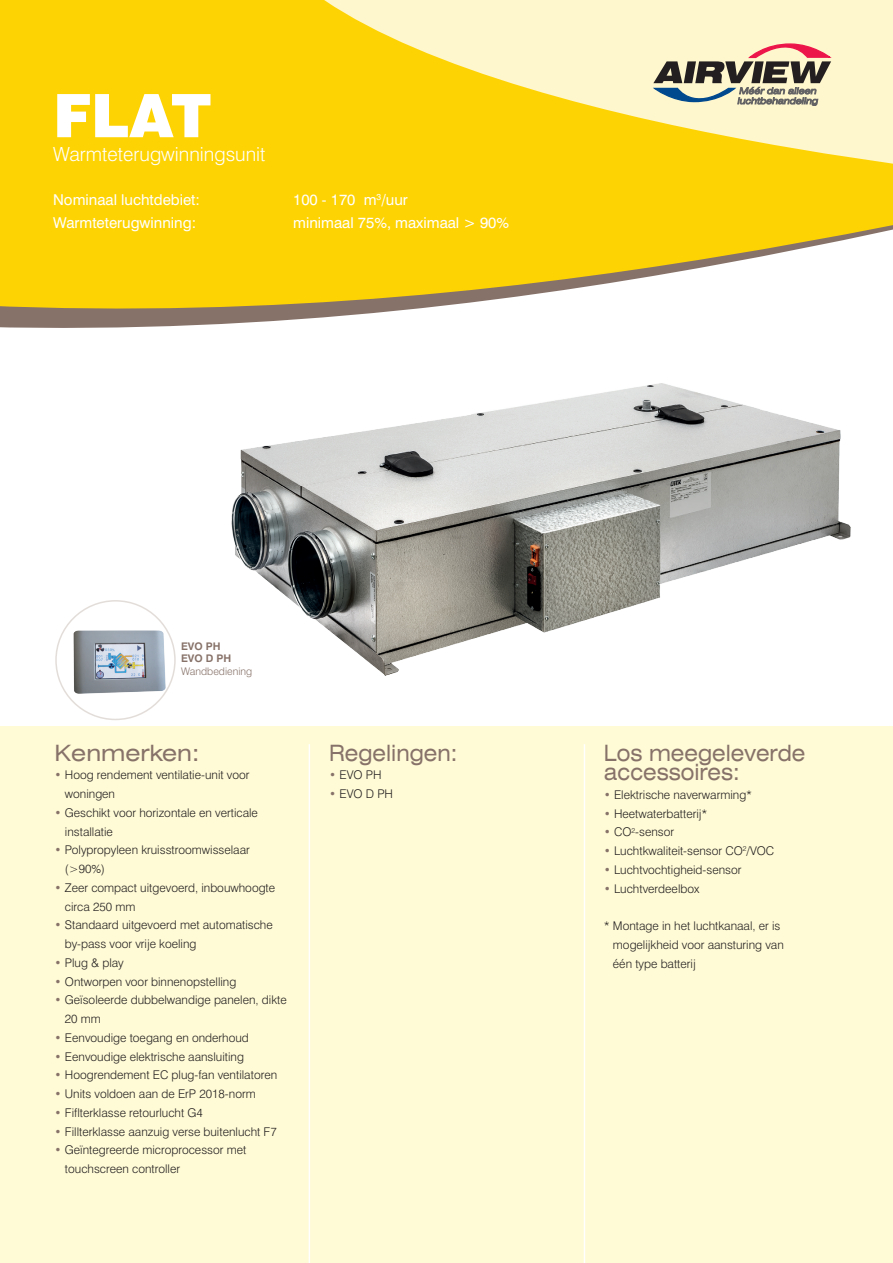
<style>
.page{position:relative;width:893px;height:1263px;background:#fff}
.page>*{position:absolute;margin:0;border:0;box-sizing:border-box;transform-origin:0 0}
.t1{font:900 60px "Swiss 721 BT";color:#fff}
.t2{font:expanded 22.5px/19.5px "Swiss 721 BT";color:#877269;scale:.9 1}
.t3{font:expanded 22.5px "Swiss 721 BT";color:#877269}
.t4{font:300 19.5px "Swiss 721 BT";color:#fff}
.t5{font:15px "Swiss 721 BT";color:#fff}
.t6{font:300 12px/18.8px "Swiss 721 BT";color:#231f20}
.t7{font:300 10.5px "Swiss 721 BT";color:#877269}
.t8{font:700 10.5px/12.6px "Swiss 721 BT";color:#877269}
.s1{color:#877269}
</style>
<div class="page">
<div style="left:0;top:726px;width:893px;height:537px;background:#fffbd6"></div>
<svg style="left:0;top:0;width:596px;height:328px;background:#f4cd17"></svg>
<svg style="left:290px;top:0;width:603px;height:285px;background:#fcdd4b"></svg>
<hr style="left:309px;top:744px;width:1px;height:519px;background:#fff">
<hr style="left:584px;top:744px;width:1px;height:519px;background:#fff">
<svg style="left:653px;top:43px;width:178px;height:63px;background:#b6aa96"></svg>
<img style="left:186px;top:319px;width:665px;height:357px">
<img style="left:55px;top:600px;width:121px;height:118px">
<h1 class="t1" style="left:53px;top:79px;width:159px">FLAT</h1>
<h3 class="t4" style="left:53px;top:142px;width:214px">Warmteterugwinningsunit</h3>
<p class="t5" style="left:53px;top:191px;width:148px">Nominaal luchtdebiet:</p>
<p class="t5" style="left:293px;top:191px;width:116px">100 - 170 m<sup>3</sup>/uur</p>
<p class="t5" style="left:53px;top:213px;width:145px">Warmteterugwinning:</p>
<p class="t5" style="left:293px;top:213px;width:218px">minimaal 75%, maximaal &gt; 90%</p>
<p class="t8" style="left:181px;top:640px;width:52px">EVO PH<br>EVO D PH</p>
<p class="t7" style="left:181px;top:665px;width:73px">Wandbediening</p>
<h2 class="t3" style="left:55px;top:739px;width:146px">Kenmerken:</h2>
<p class="t6" style="left:65px;top:766px;width:186px;text-indent:-10px"><span class="s1">•</span> Hoog rendement ventilatie-unit voor woningen</p>
<p class="t6" style="left:65px;top:803px;width:195px;text-indent:-10px"><span class="s1">•</span> Geschikt voor horizontale en verticale installatie</p>
<p class="t6" style="left:65px;top:841px;width:186px;text-indent:-10px"><span class="s1">•</span> Polypropyleen kruisstroomwisselaar (&gt;90%)</p>
<p class="t6" style="left:65px;top:878px;width:212px;text-indent:-10px"><span class="s1">•</span> Zeer compact uitgevoerd, inbouwhoogte circa 250 mm</p>
<p class="t6" style="left:65px;top:916px;width:209px;text-indent:-10px"><span class="s1">•</span> Standaard uitgevoerd met automatische by-pass voor vrije koeling</p>
<p class="t6" style="left:55px;top:953px;width:71px"><span class="s1">•</span> Plug &amp; play</p>
<p class="t6" style="left:55px;top:972px;width:183px"><span class="s1">•</span> Ontworpen voor binnenopstelling</p>
<p class="t6" style="left:65px;top:991px;width:223px;text-indent:-10px"><span class="s1">•</span> Geïsoleerde dubbelwandige panelen, dikte<br>20 mm</p>
<p class="t6" style="left:55px;top:1028px;width:196px"><span class="s1">•</span> Eenvoudige toegang en onderhoud</p>
<p class="t6" style="left:55px;top:1047px;width:191px"><span class="s1">•</span> Eenvoudige elektrische aansluiting</p>
<p class="t6" style="left:55px;top:1066px;width:224px"><span class="s1">•</span> Hoogrendement EC plug-fan ventilatoren</p>
<p class="t6" style="left:55px;top:1084px;width:203px"><span class="s1">•</span> Units voldoen aan de ErP 2018-norm</p>
<p class="t6" style="left:55px;top:1103px;width:150px"><span class="s1">•</span> Fiflterklasse retourlucht G4</p>
<p class="t6" style="left:55px;top:1122px;width:224px"><span class="s1">•</span> Fillterklasse aanzuig verse buitenlucht F7</p>
<p class="t6" style="left:65px;top:1141px;width:183px;text-indent:-10px"><span class="s1">•</span> Geïntegreerde microprocessor met touchscreen controller</p>
<h2 class="t2" style="left:329px;top:743px;width:144px">Regelingen:</h2>
<p class="t6" style="left:329px;top:766px;width:54px"><span class="s1">•</span> EVO PH</p>
<p class="t6" style="left:329px;top:784px;width:65px"><span class="s1">•</span> EVO D PH</p>
<h2 class="t2" style="left:604px;top:743px;width:226px">Los meegeleverde accessoires:</h2>
<p class="t6" style="left:604px;top:785px;width:150px"><span class="s1">•</span> Elektrische naverwarming*</p>
<p class="t6" style="left:604px;top:804px;width:105px"><span class="s1">•</span> Heetwaterbatterij*</p>
<p class="t6" style="left:604px;top:823px;width:72px"><span class="s1">•</span> CO<sup>2</sup>-sensor</p>
<p class="t6" style="left:604px;top:841px;width:172px"><span class="s1">•</span> Luchtkwaliteit-sensor CO<sup>2</sup>/VOC</p>
<p class="t6" style="left:604px;top:860px;width:139px"><span class="s1">•</span> Luchtvochtigheid-sensor</p>
<p class="t6" style="left:604px;top:879px;width:97px"><span class="s1">•</span> Luchtverdeelbox</p>
<p class="t6" style="left:613px;top:916px;width:172px;text-indent:-9px">* Montage in het luchtkanaal, er is mogelijkheid voor aansturing van één type batterij</p>
</div>
